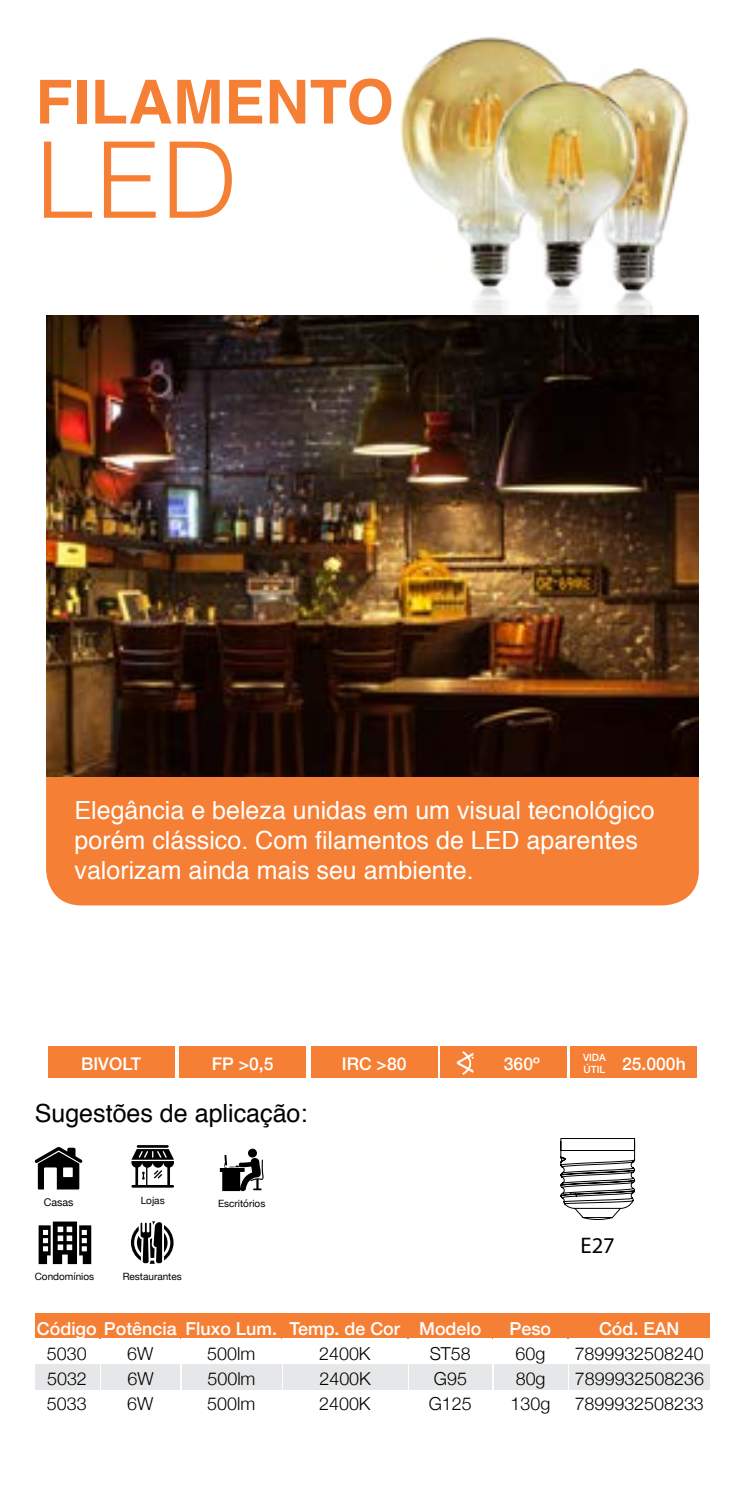
<style>
.page{position:relative;width:745px;height:1489px;background:#fff}
.page>*{position:absolute;margin:0;border:0;box-sizing:border-box;transform-origin:0 0}
.t1{font:300 105.75px "Helvetica";color:#f57f34}
.t2{font:700 60.75px "Helvetica";letter-spacing:.01em;color:#f57f34}
.t3{font:38.25px "Myriad Pro";color:#fff;scale:.92 1}
.t4{font:25px/30px "Helvetica";color:#fff}
.t5{font:25px "Helvetica";color:#000}
.t6{font:22.5px "Proxima Nova";color:#000}
.t7{font:300 17.75px "Helvetica Neue";color:#000}
.t8{font:500 17.75px "Helvetica Neue";color:#fff}
.t9{font:500 17.5px "Helvetica Neue";color:#fff}
.t10{font:10.5px "Helvetica Neue";color:#000}
.t11{font:10px "Helvetica Neue";color:#000}
.t12{font:500 10px "Helvetica Neue";color:#fff}
</style>
<div class="page">
<div style="left:35px;top:1313px;width:673px;height:25px;background:#f57f34"></div>
<svg style="left:560px;top:1138px;width:74px;height:81px"></svg>
<div style="left:46px;top:721px;width:652px;height:184px;background:#f57f34;border-radius:35px"></div>
<svg style="left:34px;top:1147px;width:48px;height:42px"></svg>
<svg style="left:131px;top:1145px;width:43px;height:42px"></svg>
<svg style="left:220px;top:1148px;width:43px;height:43px"></svg>
<svg style="left:39px;top:1221px;width:52px;height:42px"></svg>
<svg style="left:131px;top:1221px;width:42px;height:42px"></svg>
<div style="left:48px;top:1045px;width:126px;height:32px;background:#f57f34"></div>
<div style="left:179px;top:1045px;width:127px;height:32px;background:#f57f34"></div>
<div style="left:310px;top:1045px;width:127px;height:32px;background:#f57f34"></div>
<div style="left:440px;top:1045px;width:126px;height:32px;background:#f57f34"></div>
<div style="left:569px;top:1045px;width:127px;height:32px;background:#f57f34"></div>
<svg style="left:462px;top:1051px;width:12px;height:24px"></svg>
<img style="left:663px;top:78px;width:26px;height:154px">
<img style="left:400px;top:36px;width:147px;height:203px">
<img style="left:465px;top:57px;width:198px;height:207px">
<img style="left:470px;top:264px;width:185px;height:51px">
<img style="left:46px;top:315px;width:652px;height:461px">
<div style="left:569px;top:1363px;width:140px;height:25px;background:#e6e7e8"></div>
<div style="left:101px;top:1363px;width:79px;height:25px;background:#e6e7e8"></div>
<div style="left:493px;top:1363px;width:74px;height:25px;background:#e6e7e8"></div>
<div style="left:409px;top:1363px;width:82px;height:25px;background:#e6e7e8"></div>
<div style="left:182px;top:1363px;width:99px;height:25px;background:#e6e7e8"></div>
<div style="left:283px;top:1363px;width:124px;height:25px;background:#e6e7e8"></div>
<div style="left:35px;top:1363px;width:64px;height:25px;background:#e6e7e8"></div>
<h2 class="t2" style="left:35px;top:53px;width:359px">FILAMENTO</h2>
<h1 class="t1" style="left:35px;top:90px;width:203px">LED</h1>
<p class="t4" style="left:74px;top:796px;width:581px">Elegância e beleza unidas em um visual tecnológico porém clássico. Com filamentos de LED aparentes valorizam ainda mais seu ambiente.</p>
<p class="t9" style="left:81px;top:1050px;width:61px">BIVOLT</p>
<p class="t9" style="left:211px;top:1050px;width:63px">FP &gt;0,5</p>
<p class="t9" style="left:341px;top:1050px;width:66px">IRC &gt;80</p>
<h3 class="t3" style="left:454px;top:1036px;width:24px">&lt;</h3>
<p class="t9" style="left:583px;top:1050px;width:104px"><sub>ÚTIL</sub> 25.000h</p>
<p class="t12" style="left:582px;top:1049px;width:24px">VIDA</p>
<p class="t9" style="left:503px;top:1050px;width:37px">360º</p>
<p class="t5" style="left:35px;top:1094px;width:274px">Sugestões de aplicação:</p>
<p class="t10" style="left:44px;top:1194px;width:31px">Casas</p>
<p class="t11" style="left:141px;top:1192px;width:25px">Lojas</p>
<p class="t11" style="left:218px;top:1196px;width:49px">Escritórios</p>
<p class="t11" style="left:35px;top:1268px;width:61px">Condomínios</p>
<p class="t11" style="left:123px;top:1268px;width:61px">Restaurantes</p>
<p class="t6" style="left:580px;top:1231px;width:36px">E27</p>
<p class="t8" style="left:37px;top:1314px;width:445px">Código Potência Fluxo Lum. Temp. de Cor Modelo</p>
<p class="t8" style="left:509px;top:1314px;width:43px">Peso</p>
<p class="t8" style="left:598px;top:1314px;width:82px">Cód. EAN</p>
<p class="t7" style="left:429px;top:1339px;width:43px">ST58</p>
<p class="t7" style="left:428px;top:1389px;width:45px">G125</p>
<p class="t7" style="left:127px;top:1339px;width:28px">6W</p>
<p class="t7" style="left:127px;top:1389px;width:28px">6W</p>
<p class="t7" style="left:207px;top:1339px;width:49px">500lm</p>
<p class="t7" style="left:207px;top:1389px;width:49px">500lm</p>
<p class="t7" style="left:319px;top:1339px;width:53px">2400K</p>
<p class="t7" style="left:319px;top:1389px;width:53px">2400K</p>
<p class="t7" style="left:47px;top:1339px;width:41px">5030</p>
<p class="t7" style="left:47px;top:1389px;width:41px">5033</p>
<p class="t7" style="left:515px;top:1339px;width:31px">60g</p>
<p class="t7" style="left:510px;top:1389px;width:41px">130g</p>
<p class="t7" style="left:574px;top:1339px;width:131px">7899932508240</p>
<p class="t7" style="left:574px;top:1389px;width:131px">7899932508233</p>
<p class="t7" style="left:47px;top:1364px;width:41px">5032</p>
<p class="t7" style="left:127px;top:1364px;width:28px">6W</p>
<p class="t7" style="left:207px;top:1364px;width:49px">500lm</p>
<p class="t7" style="left:319px;top:1364px;width:53px">2400K</p>
<p class="t7" style="left:433px;top:1364px;width:35px">G95</p>
<p class="t7" style="left:515px;top:1364px;width:31px">80g</p>
<p class="t7" style="left:574px;top:1364px;width:131px">7899932508236</p>
</div>
